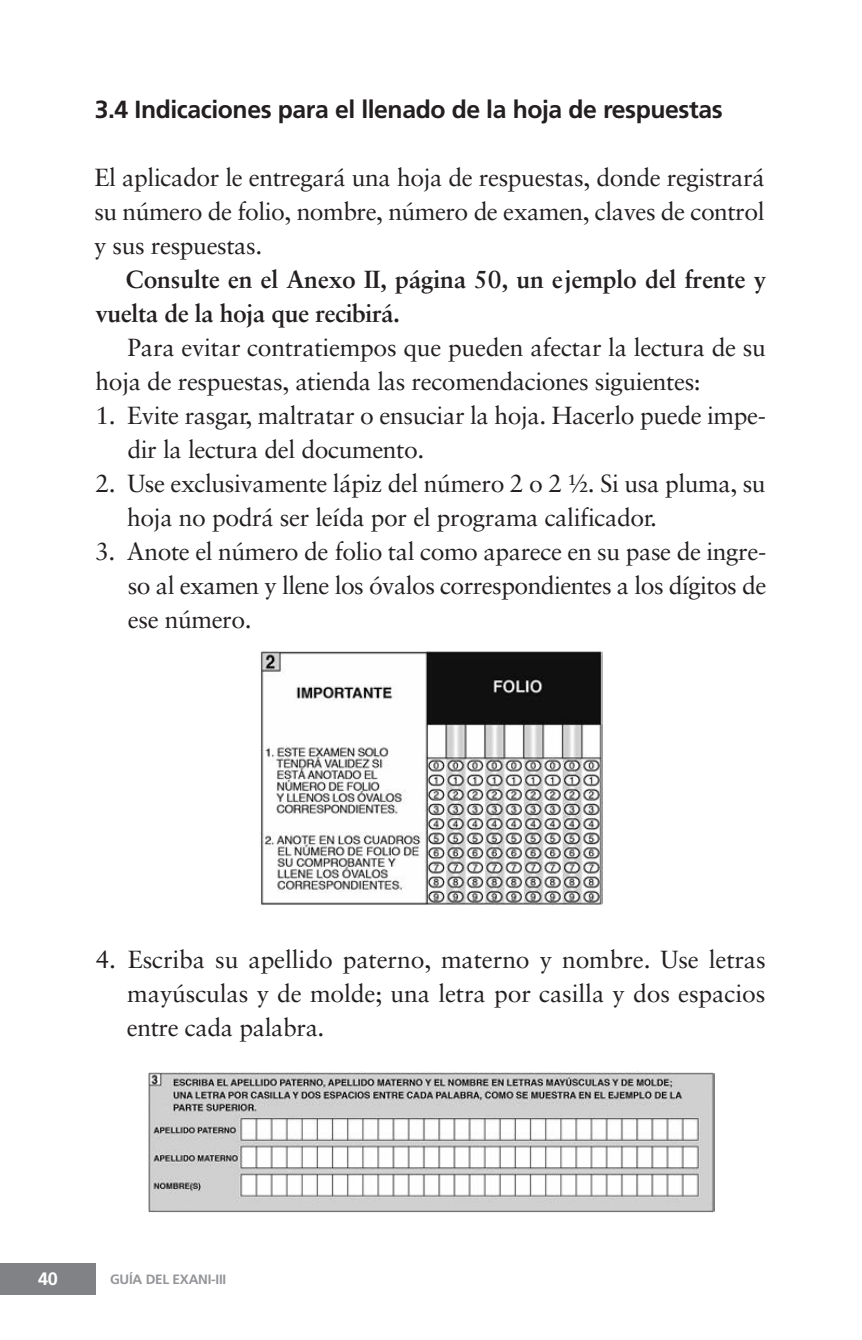
<style>
.page{position:relative;width:862px;height:1340px;background:#fff}
.page>*{position:absolute;margin:0;border:0;box-sizing:border-box;transform-origin:0 0}
.t1{font:24.75px/34px "Sabon";letter-spacing:-.015em;color:#231f20;text-align:justify}
.t2{font:700 24.75px/34px "Sabon";letter-spacing:-.005em;color:#231f20}
.t3{font:700 24.75px "Frutiger";letter-spacing:-.015em;color:#231f20}
.t4{font:700 18px "Frutiger";color:#fff}
.t5{font:700 13.5px "Frutiger";letter-spacing:-.015em;color:#939598}
</style>
<div class="page">
<div style="left:0;top:1263px;width:96px;height:32px;background:#808285"></div>
<img style="left:148px;top:1071px;width:566px;height:141px">
<img style="left:260px;top:651px;width:342px;height:254px">
<p class="t3" style="left:95px;top:95px;width:629px">3.4 Indicaciones para el llenado de la hoja de respuestas</p>
<p class="t1" style="left:94px;top:160px;width:671px">El aplicador le entregará una hoja de respuestas, donde registrará su número de folio, nombre, número de examen, claves de control y sus respuestas.</p>
<p class="t2" style="left:96px;top:262px;width:671px;text-indent:30px">Consulte en el Anexo II, página 50, un ejemplo del frente y vuelta de la hoja que recibirá.</p>
<p class="t1" style="left:96px;top:330px;width:671px;text-indent:32px">Para evitar contratiempos que pueden afectar la lectura de su hoja de respuestas, atienda las recomendaciones siguientes:</p>
<p class="t1" style="left:127px;top:398px;width:639px;text-indent:-32px">1. Evite rasgar, maltratar o ensuciar la hoja. Hacerlo puede impe&shy;dir la lectura del documento.</p>
<p class="t1" style="left:127px;top:466px;width:639px;text-indent:-32px">2. Use exclusivamente lápiz del número 2 o 2 ½. Si usa pluma, su hoja no podrá ser leída por el programa calificador.</p>
<p class="t1" style="left:128px;top:534px;width:639px;text-indent:-33px">3. Anote el número de folio tal como aparece en su pase de ingre&shy;so al examen y llene los óvalos correspondientes a los dígitos de ese número.</p>
<p class="t1" style="left:127px;top:941px;width:640px;text-indent:-31px">4. Escriba su apellido paterno, materno y nombre. Use letras mayúsculas y de molde; una letra por casilla y dos espacios entre cada palabra.</p>
<p class="t4" style="left:38px;top:1268px;width:21px">40</p>
<p class="t5" style="left:110px;top:1271px;width:118px">GUÍA DEL EXANI-III</p>
</div>
